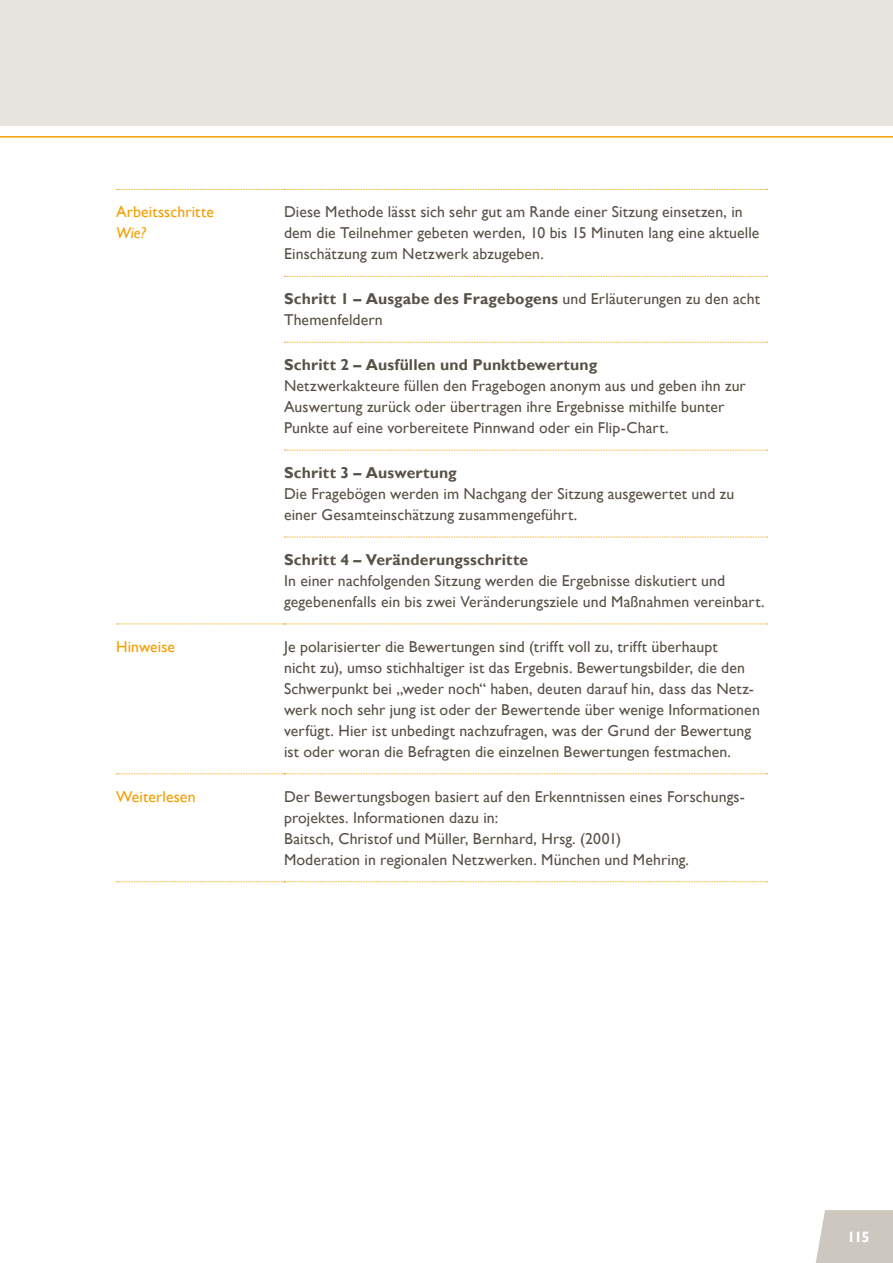
<style>
.page{position:relative;width:893px;height:1263px;background:#fff}
.page>*{position:absolute;margin:0;border:0;box-sizing:border-box;transform-origin:0 0}
.t1{font:15.75px/21px "Gill Sans";letter-spacing:.01em;color:#585147}
.t2{font:700 15.75px "Gill Sans";letter-spacing:.01em;color:#585147}
.t3{font:15.75px "Gill Sans";letter-spacing:.01em;color:#f49e00}
.t4{font:italic 15.75px "Gill Sans";color:#f49e00}
.t5{font:700 15px "Gill Sans";color:#fff}
.s1{font-weight:700}
</style>
<div class="page">
<div style="left:0;top:0;width:893px;height:126px;background:#e7e3de"></div>
<svg style="left:815px;top:1210px;width:78px;height:53px;background:#d0cbc3"></svg>
<hr style="left:0;top:136px;width:893px;height:2px;background:#f49e00">
<svg style="left:116px;top:189px;width:652px;height:1px"></svg>
<svg style="left:284px;top:276px;width:484px;height:1px"></svg>
<svg style="left:284px;top:342px;width:484px;height:1px"></svg>
<svg style="left:284px;top:450px;width:484px;height:1px"></svg>
<svg style="left:284px;top:537px;width:484px;height:1px"></svg>
<svg style="left:116px;top:623px;width:652px;height:1px"></svg>
<svg style="left:116px;top:773px;width:652px;height:1px"></svg>
<svg style="left:116px;top:881px;width:652px;height:1px"></svg>
<p class="t3" style="left:116px;top:203px;width:99px">Arbeitsschritte</p>
<p class="t4" style="left:116px;top:224px;width:32px">Wie?</p>
<p class="t1" style="left:284px;top:201px;width:477px">Diese Methode lässt sich sehr gut am Rande einer Sitzung einsetzen, in dem die Teilnehmer gebeten werden, 10 bis 15 Minuten lang eine aktuelle<br>Einschätzung zum Netzwerk abzugeben.</p>
<p class="t1" style="left:284px;top:288px;width:478px"><span class="s1">Schritt 1 – Ausgabe des Fragebogens</span> und Erläuterungen zu den acht<br>Themenfeldern</p>
<p class="t2" style="left:284px;top:356px;width:315px">Schritt 2 – Ausfüllen und Punktbewertung</p>
<p class="t1" style="left:284px;top:375px;width:463px">Netzwerkakteure füllen den Fragebogen anonym aus und geben ihn zur<br>Auswertung zurück oder übertragen ihre Ergebnisse mithilfe bunter<br>Punkte auf eine vorbereitete Pinnwand oder ein Flip-Chart.</p>
<p class="t2" style="left:284px;top:464px;width:174px">Schritt 3 – Auswertung</p>
<p class="t1" style="left:284px;top:483px;width:452px">Die Fragebögen werden im Nachgang der Sitzung ausgewertet und zu einer Gesamteinschätzung zusammengeführt.</p>
<p class="t2" style="left:284px;top:550px;width:246px">Schritt 4 – Veränderungsschritte</p>
<p class="t1" style="left:284px;top:570px;width:482px">In einer nachfolgenden Sitzung werden die Ergebnisse diskutiert und gegebenenfalls ein bis zwei Veränderungsziele und Maßnahmen vereinbart.</p>
<p class="t3" style="left:116px;top:637px;width:61px">Hinweise</p>
<p class="t1" style="left:284px;top:636px;width:477px">Je polarisierter die Bewertungen sind (trifft voll zu, trifft überhaupt<br>nicht zu), umso stichhaltiger ist das Ergebnis. Bewertungsbilder, die den Schwerpunkt bei „weder noch“ haben, deuten darauf hin, dass das Netz&shy;werk noch sehr jung ist oder der Bewertende über wenige Informationen verfügt. Hier ist unbedingt nachzufragen, was der Grund der Bewertung ist oder woran die Befragten die einzelnen Bewertungen festmachen.</p>
<p class="t3" style="left:116px;top:787px;width:81px">Weiterlesen</p>
<p class="t1" style="left:284px;top:786px;width:462px">Der Bewertungsbogen basiert auf den Erkenntnissen eines Forschungs&shy;projektes. Informationen dazu in:<br>Baitsch, Christof und Müller, Bernhard, Hrsg. (2001)<br>Moderation in regionalen Netzwerken. München und Mehring.</p>
<p class="t5" style="left:847px;top:1228px;width:24px">115</p>
</div>
